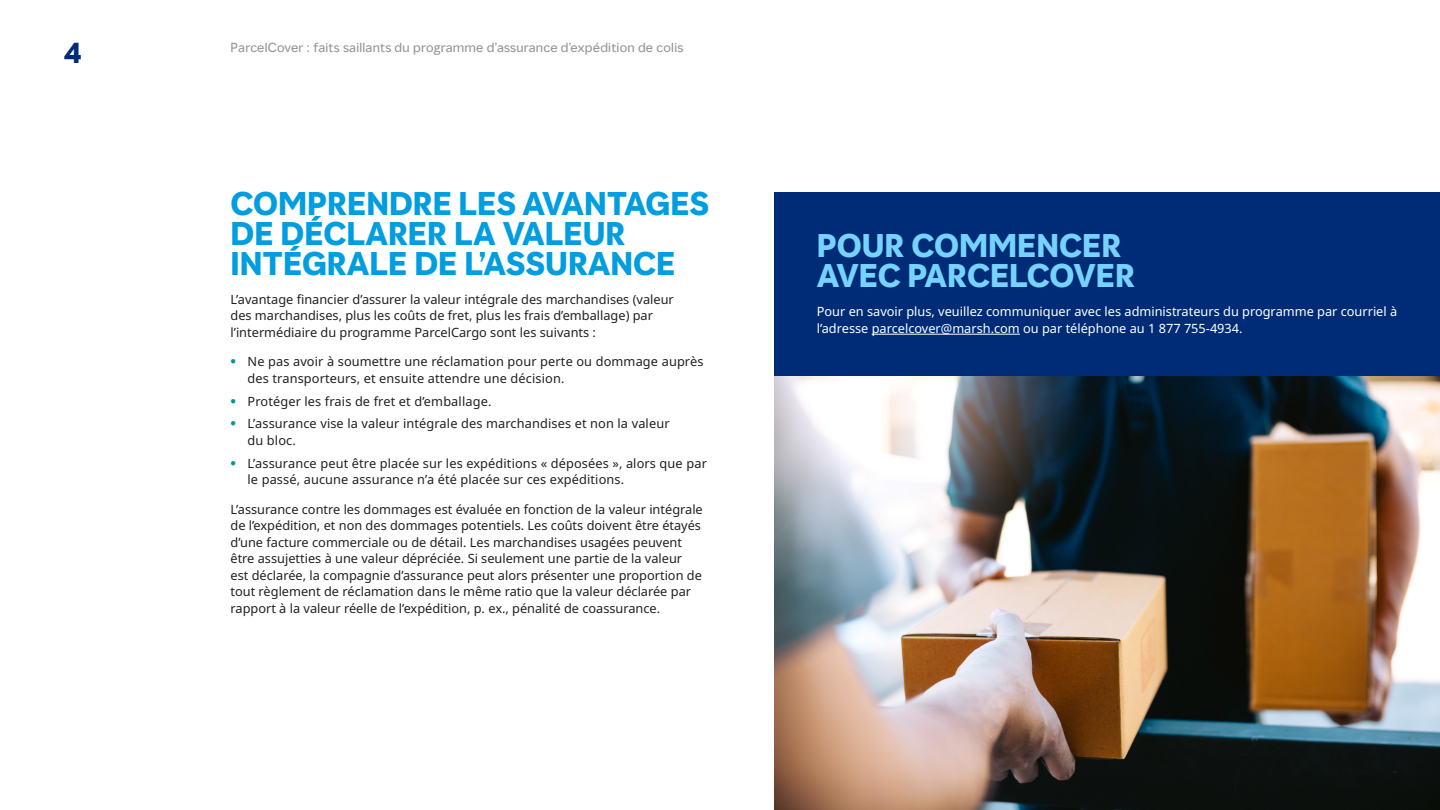
<style>
.page{position:relative;width:1440px;height:810px;background:#fff}
.page>*{position:absolute;margin:0;border:0;box-sizing:border-box;transform-origin:0 0}
.Body_Headline__20_20{font:700 30px/30px "MMC Display";color:#009de0}
.Body_Headline__20_20-2{font:700 30px/30px "MMC Display";color:#76d3ff}
.t1{font:700 27px "MMC Display";color:#002c77}
.Body__8_5_11{font:12.75px/16.5px "Noto Sans";color:#202020}
.About_Marsh_Body__8{font:12.75px/16.5px "Noto Sans";color:#fff}
.t2{font:12px "MMC Display";letter-spacing:.02em;color:#949494}
.s1{font-family:"MMC Display";font-weight:700;color:#00968f}
</style>
<div class="page">
<img style="left:774px;top:375px;width:665px;height:435px">
<div style="left:774px;top:192px;width:665px;height:183px;background:#002c77"></div>
<hr style="left:871px;top:334px;width:148px;height:1px;background:#fff">
<h2 class="t1" style="left:64px;top:35px;width:19px">4</h2>
<p class="t2" style="left:230px;top:39px;width:454px">ParcelCover : faits saillants du programme d’assurance d’expédition de colis</p>
<h3 class="Body_Headline__20_20" style="left:230px;top:189px;width:480px">COMPRENDRE LES AVANTAGES<br>DE DÉCLARER LA VALEUR<br>INTÉGRALE DE L’ASSURANCE</h3>
<p class="Body__8_5_11" style="left:230px;top:291px;width:445px">L’avantage financier d’assurer la valeur intégrale des marchandises (valeur des marchandises, plus les coûts de fret, plus les frais d’emballage) par l’intermédiaire du programme ParcelCargo sont les suivants :</p>
<p class="Body__8_5_11" style="left:247px;top:354px;width:457px;text-indent:-17px"><span class="s1">•</span> Ne pas avoir à soumettre une réclamation pour perte ou dommage auprès des transporteurs, et ensuite attendre une décision.</p>
<p class="Body__8_5_11" style="left:230px;top:393px;width:262px"><span class="s1">•</span> Protéger les frais de fret et d’emballage.</p>
<p class="Body__8_5_11" style="left:247px;top:416px;width:423px;text-indent:-17px"><span class="s1">•</span> L’assurance vise la valeur intégrale des marchandises et non la valeur du bloc.</p>
<p class="Body__8_5_11" style="left:247px;top:455px;width:461px;text-indent:-17px"><span class="s1">•</span> L’assurance peut être placée sur les expéditions « déposées », alors que par le passé, aucune assurance n’a été placée sur ces expéditions.</p>
<p class="Body__8_5_11" style="left:230px;top:501px;width:474px">L’assurance contre les dommages est évaluée en fonction de la valeur intégrale de l’expédition, et non des dommages potentiels. Les coûts doivent être étayés d’une facture commerciale ou de détail. Les marchandises usagées peuvent être assujetties à une valeur dépréciée. Si seulement une partie de la valeur est déclarée, la compagnie d’assurance peut alors présenter une proportion de tout règlement de réclamation dans le même ratio que la valeur déclarée par rapport à la valeur réelle de l’expédition, p. ex., pénalité de coassurance.</p>
<h3 class="Body_Headline__20_20-2" style="left:816px;top:231px;width:319px">POUR COMMENCER<br>AVEC PARCELCOVER</h3>
<p class="About_Marsh_Body__8" style="left:816px;top:304px;width:582px">Pour en savoir plus, veuillez communiquer avec les administrateurs du programme par courriel à l’adresse parcelcover@marsh.com ou par téléphone au 1 877 755-4934.</p>
</div>
